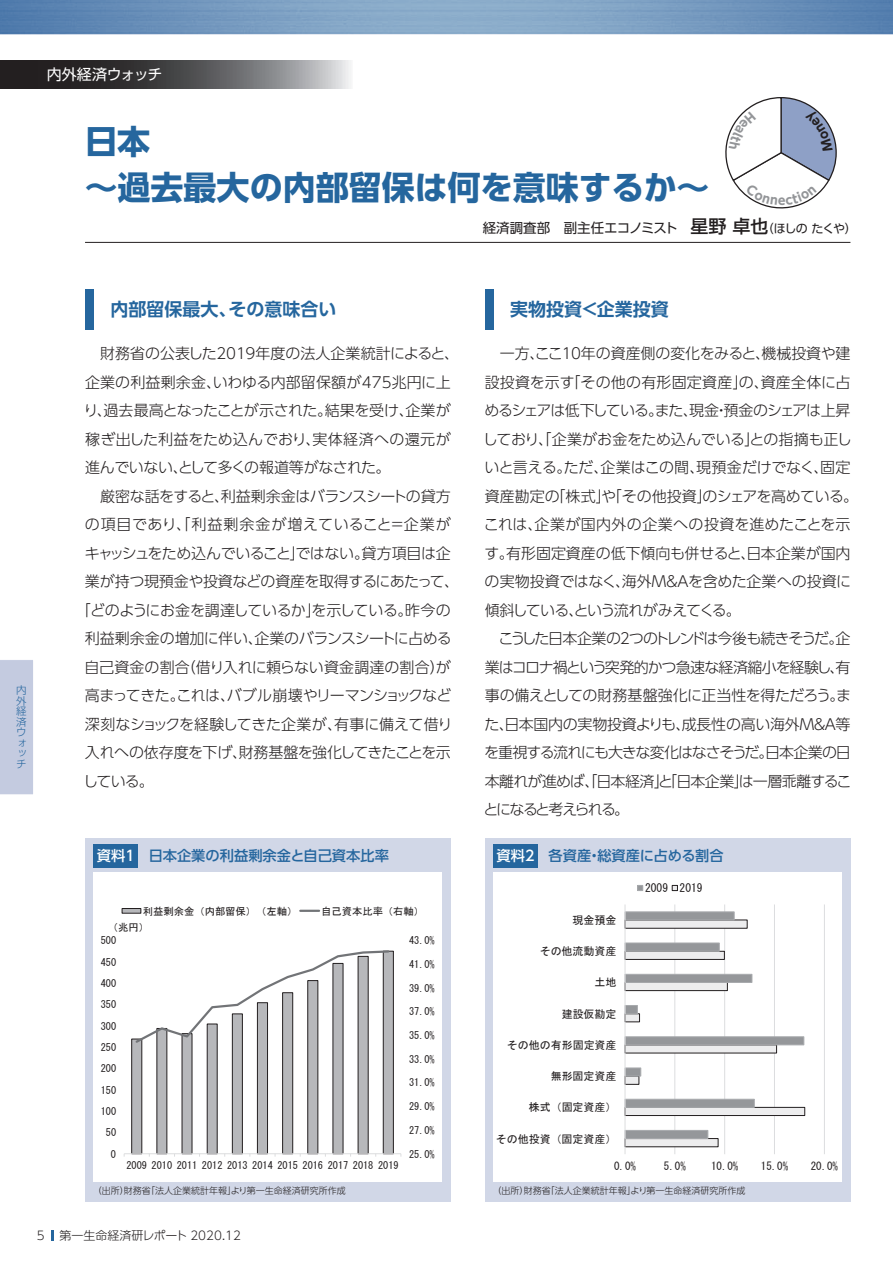
<style>
.page{position:relative;width:893px;height:1263px;background:#fff}
.page>*{position:absolute;margin:0;border:0;box-sizing:border-box;transform-origin:0 0}
.t1{font:700 33px/45px "UD Shin Go Pro";color:#25669e}
.t2{font:700 18px "UD Shin Go Pro De";color:#25669e}
.t3{font:300 15px/28.5px "UD Shin Go Pro";letter-spacing:-.025em;color:#231f20}
.t4{font:300 15px "UD Shin Go Pro";color:#231f20}
.t5{font:300 15px "UD Shin Go Pro";letter-spacing:-.05em;color:#231f20}
.t6{font:300 15px "UD Shin Go Pro";letter-spacing:.01em;color:#231f20}
.t7{font:300 15px "UD Shin Go Pro";letter-spacing:.005em;color:#231f20}
.t8{font:300 15px "UD Shin Go Pro";letter-spacing:.025em;color:#231f20}
.t9{font:300 15px "UD Shin Go Pro";letter-spacing:.05em;color:#231f20}
.t10{font:15px "UD Shin Go Pro";letter-spacing:-.02em;color:#fff}
.t11{font:500 14.25px "UD Shin Go Pro";color:#25669e}
.t12{font:13.5px "UD Shin Go Pro";letter-spacing:-.01em;color:#231f20}
.t13{font:300 12px "UD Shin Go Pro";color:#231f20}
.t14{font:11.55px "MS Gothic";color:#231f20}
.t15{font:10.95px "MS Gothic";color:#231f20}
.t16{font:300 10.5px/10.5px "UD Shin Go Pro";color:#25669e;text-align:justify}
.t17{font:10.35px "MS Gothic";color:#231f20}
.t18{font:300 9px "UD Shin Go Pro";color:#231f20}
.s1{font-weight:500;font-size:18px}
.s2{font-size:12px}
.s3{color:#fff}
</style>
<div class="page">
<div style="left:85px;top:289px;width:9px;height:41px;background:#25669e"></div>
<div style="left:485px;top:289px;width:8px;height:41px;background:#25669e"></div>
<div style="left:85px;top:838px;width:366px;height:363px;background:#d1d7e7"></div>
<div style="left:94px;top:844px;width:44px;height:23px;background:#25669e"></div>
<div style="left:94px;top:872px;width:348px;height:310px;background:#fff"></div>
<svg style="left:131px;top:950px;width:263px;height:203px"></svg>
<hr style="left:124px;top:1153px;width:277px;height:1px;background:#dcdddf">
<svg style="left:134px;top:950px;width:257px;height:95px"></svg>
<div style="left:122px;top:908px;width:19px;height:5px;background:#b7b8bb"></div>
<div style="left:122px;top:908px;width:19px;height:5px;border:1px solid #231f20"></div>
<svg style="left:300px;top:910px;width:19px;height:2px"></svg>
<div style="left:485px;top:838px;width:365px;height:363px;background:#d1d7e7"></div>
<div style="left:493px;top:844px;width:45px;height:23px;background:#25669e"></div>
<div style="left:493px;top:872px;width:349px;height:310px;background:#fff"></div>
<hr style="left:674px;top:904px;width:1px;height:250px;background:#dcdddf">
<hr style="left:724px;top:904px;width:1px;height:250px;background:#dcdddf">
<hr style="left:774px;top:904px;width:1px;height:250px;background:#dcdddf">
<hr style="left:824px;top:904px;width:1px;height:250px;background:#dcdddf">
<svg style="left:626px;top:911px;width:179px;height:236px"></svg>
<hr style="left:625px;top:904px;width:1px;height:250px;background:#dcdddf">
<svg style="left:637px;top:885px;width:6px;height:6px"></svg>
<svg style="left:672px;top:885px;width:6px;height:6px"></svg>
<img style="left:0;top:0;width:893px;height:34px">
<svg style="left:51px;top:1230px;width:3px;height:11px"></svg>
<svg style="left:0;top:61px;width:351px;height:27px;background:#5a5a5b"></svg>
<hr style="left:85px;top:242px;width:765px;height:1px;background:#231f20">
<div style="left:0;top:660px;width:33px;height:135px;background:#c4cbe0"></div>
<svg style="left:725px;top:97px;width:112px;height:112px"></svg>
<p class="t10" style="left:47px;top:62px;width:117px">内外経済ウォッチ</p>
<h1 class="t1" style="left:85px;top:119px;width:626px">日本　<br>～過去最大の内部留保は何を意味するか～</h1>
<p class="t12" style="left:483px;top:217px;width:376px">経済調査部　副主任エコノミスト　<span class="s1">星野 卓也</span><span class="s2">（ほしの たくや）</span></p>
<p class="t16" style="left:16px;top:685px;width:12px">内外経済ウォッチ</p>
<p class="t2" style="left:111px;top:295px;width:228px">内部留保最大、その意味合い</p>
<p class="t4" style="left:85px;top:341px;width:376px">　財務省の公表した2019年度の法人企業統計によると、</p>
<p class="t6" style="left:85px;top:370px;width:367px">企業の利益剰余金、いわゆる内部留保額が475兆円に上</p>
<p class="t3" style="left:83px;top:396px;width:369px">り、過去最高となったことが示された。結果を受け、企業が</p>
<p class="t8" style="left:85px;top:427px;width:367px">稼ぎ出した利益をため込んでおり、実体経済への還元が</p>
<p class="t3" style="left:85px;top:453px;width:307px">進んでいない、として多くの報道等がなされた。</p>
<p class="t3" style="left:85px;top:481px;width:367px">　厳密な話をすると、利益剰余金はバランスシートの貸方</p>
<p class="t9" style="left:85px;top:512px;width:367px">の項目であり、「利益剰余金が増えていること＝企業が</p>
<p class="t3" style="left:85px;top:538px;width:367px">キャッシュをため込んでいること」ではない。貸方項目は企</p>
<p class="t3" style="left:85px;top:567px;width:376px">業が持つ現預金や投資などの資産を取得するにあたって、</p>
<p class="t3" style="left:76px;top:595px;width:377px">「どのようにお金を調達しているか」を示している。昨今の</p>
<p class="t3" style="left:85px;top:624px;width:368px">利益剰余金の増加に伴い、企業のバランスシートに占める</p>
<p class="t7" style="left:85px;top:655px;width:368px">自己資金の割合（借り入れに頼らない資金調達の割合）が</p>
<p class="t5" style="left:85px;top:683px;width:368px">高まってきた。これは、バブル崩壊やリーマンショックなど</p>
<p class="t3" style="left:85px;top:709px;width:369px">深刻なショックを経験してきた企業が、有事に備えて借り</p>
<p class="t3" style="left:85px;top:738px;width:367px">入れへの依存度を下げ、財務基盤を強化してきたことを示</p>
<p class="t3" style="left:83px;top:766px;width:72px">している。</p>
<p class="t11" style="left:97px;top:844px;width:293px"><span class="s3">資料1</span> 日本企業の利益剰余金と自己資本比率</p>
<p class="t17" style="left:143px;top:906px;width:156px">利益剰余金（内部留保）（左軸）</p>
<p class="t17" style="left:321px;top:906px;width:105px">自己資本比率（右軸）</p>
<p class="t17" style="left:108px;top:922px;width:43px">（兆円）</p>
<p class="t17" style="left:101px;top:935px;width:17px">500</p>
<p class="t17" style="left:101px;top:957px;width:17px">450</p>
<p class="t17" style="left:101px;top:978px;width:17px">400</p>
<p class="t17" style="left:101px;top:999px;width:17px">350</p>
<p class="t17" style="left:101px;top:1021px;width:17px">300</p>
<p class="t17" style="left:101px;top:1042px;width:17px">250</p>
<p class="t17" style="left:101px;top:1063px;width:17px">200</p>
<p class="t17" style="left:101px;top:1085px;width:17px">150</p>
<p class="t17" style="left:101px;top:1106px;width:17px">100</p>
<p class="t17" style="left:106px;top:1127px;width:12px">50</p>
<p class="t17" style="left:111px;top:1148px;width:7px">0</p>
<p class="t17" style="left:126px;top:1160px;width:274px">2009 2010 2011 2012 2013 2014 2015 2016 2017 2018 2019</p>
<p class="t18" style="left:93px;top:1184px;width:254px">（出所）財務省「法人企業統計年報」より第一生命経済研究所作成</p>
<p class="t17" style="left:409px;top:935px;width:27px">43.0%</p>
<p class="t17" style="left:409px;top:959px;width:27px">41.0%</p>
<p class="t17" style="left:409px;top:983px;width:27px">39.0%</p>
<p class="t17" style="left:409px;top:1006px;width:27px">37.0%</p>
<p class="t17" style="left:409px;top:1030px;width:27px">35.0%</p>
<p class="t17" style="left:409px;top:1054px;width:27px">33.0%</p>
<p class="t17" style="left:409px;top:1077px;width:27px">31.0%</p>
<p class="t17" style="left:409px;top:1101px;width:27px">29.0%</p>
<p class="t17" style="left:409px;top:1125px;width:27px">27.0%</p>
<p class="t17" style="left:409px;top:1149px;width:27px">25.0%</p>
<p class="t13" style="left:37px;top:1225px;width:206px">5 第一生命経済研レポート 2020.12</p>
<p class="t2" style="left:510px;top:295px;width:160px">実物投資＜企業投資</p>
<p class="t3" style="left:483px;top:339px;width:377px">　一方、ここ10年の資産側の変化をみると、機械投資や建設投資を示す「その他の有形固定資産」の、資産全体に占めるシェアは低下している。また、現金・預金のシェアは上昇しており、「企業がお金をため込んでいる」との指摘も正しいと言える。ただ、企業はこの間、現預金だけでなく、固定資産勘定の「株式」や「その他投資」のシェアを高めている。これは、企業が国内外の企業への投資を進めたことを示す。有形固定資産の低下傾向も併せると、日本企業が国内の実物投資ではなく、海外Ｍ＆Ａを含めた企業への投資に傾斜している、という流れがみえてくる。<br>　こうした日本企業の２つのトレンドは今後も続きそうだ。企業はコロナ禍という突発的かつ急速な経済縮小を経験し、有事の備えとしての財務基盤強化に正当性を得ただろう。また、日本国内の実物投資よりも、成長性の高い海外Ｍ＆Ａ等を重視する流れにも大きな変化はなさそうだ。日本企業の日本離れが進めば、「日本経済」と「日本企業」は一層乖離することになると考えられる。</p>
<p class="t11" style="left:497px;top:844px;width:229px"><span class="s3">資料2</span> 各資産・総資産に占める割合</p>
<p class="t15" style="left:573px;top:914px;width:45px">現金預金</p>
<p class="t15" style="left:540px;top:946px;width:78px">その他流動資産</p>
<p class="t15" style="left:594px;top:977px;width:24px">土地</p>
<p class="t15" style="left:562px;top:1008px;width:56px">建設仮勘定</p>
<p class="t15" style="left:507px;top:1039px;width:111px">その他の有形固定資産</p>
<p class="t15" style="left:551px;top:1071px;width:67px">無形固定資産</p>
<p class="t15" style="left:529px;top:1102px;width:89px">株式（固定資産）</p>
<p class="t15" style="left:496px;top:1133px;width:122px">その他投資（固定資産）</p>
<p class="t14" style="left:645px;top:882px;width:59px">2009 2019</p>
<p class="t15" style="left:614px;top:1160px;width:23px">0.0%</p>
<p class="t15" style="left:664px;top:1160px;width:23px">5.0%</p>
<p class="t15" style="left:711px;top:1160px;width:29px">10.0%</p>
<p class="t15" style="left:761px;top:1160px;width:29px">15.0%</p>
<p class="t15" style="left:811px;top:1160px;width:29px">20.0%</p>
<p class="t18" style="left:493px;top:1184px;width:254px">（出所）財務省「法人企業統計年報」より第一生命経済研究所作成</p>
</div>
